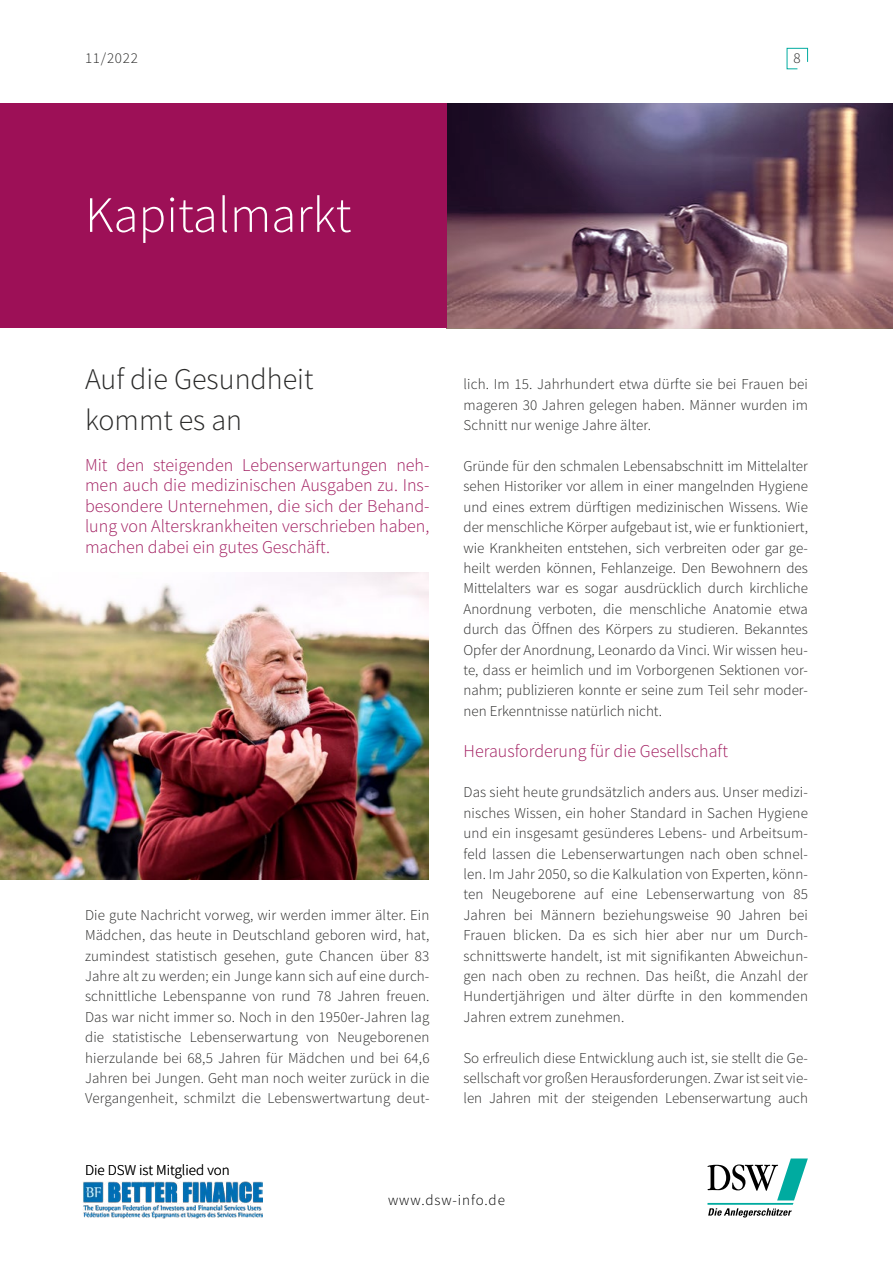
<style>
.page{position:relative;width:893px;height:1263px;background:#fff}
.page>*{position:absolute;margin:0;border:0;box-sizing:border-box;transform-origin:0 0}
.t1{font:300 51px "Source Sans Pro";color:#fff}
.t2{font:300 30px/40.8px "Source Sans Pro";color:#282827}
.t3{font:300 18px/20.4px "Source Sans Pro";color:#a11c5f;text-align:justify}
.t4{font:300 15px/20.4px "Source Sans Pro";letter-spacing:.01em;color:#282827;text-align:justify}
.t5{font:300 15px "Source Sans Pro";color:#000}
.t6{font:300 15px "Source Sans Pro";letter-spacing:.06em;color:#000}
</style>
<div class="page">
<svg style="left:707px;top:1158px;width:101px;height:59px"></svg>
<svg style="left:786px;top:48px;width:22px;height:22px"></svg>
<svg style="left:446px;top:104px;width:447px;height:224px;background:#715363"></svg>
<div style="left:0;top:104px;width:446px;height:224px;background:#9d1057"></div>
<img style="left:83px;top:1182px;width:180px;height:37px">
<img style="left:0;top:573px;width:428px;height:306px">
<p class="t4" style="left:85px;top:48px;width:54px">11/2022</p>
<p class="t4" style="left:794px;top:48px;width:9px">8</p>
<h1 class="t1" style="left:85px;top:184px;width:268px">Kapitalmarkt</h1>
<h2 class="t2" style="left:85px;top:359px;width:230px">Auf die Gesundheit kommt es an</h2>
<p class="t3" style="left:85px;top:455px;width:346px">Mit den steigenden Lebenserwartungen neh&shy;men auch die medizinischen Ausgaben zu. Ins&shy;besondere Unternehmen, die sich der Behand&shy;lung von Alterskrankheiten verschrieben haben, machen dabei ein gutes Geschäft.</p>
<p class="t4" style="left:85px;top:905px;width:346px">Die gute Nachricht vorweg, wir werden immer älter. Ein Mädchen, das heute in Deutschland geboren wird, hat, zumindest statistisch gesehen, gute Chancen über 83<br>Jahre alt zu werden; ein Junge kann sich auf eine durch&shy;schnittliche Lebenspanne von rund 78 Jahren freuen.<br>Das war nicht immer so. Noch in den 1950er-Jahren lag die statistische Lebenserwartung von Neugeborenen hierzulande bei 68,5 Jahren für Mädchen und bei 64,6<br>Jahren bei Jungen. Geht man noch weiter zurück in die Vergangenheit, schmilzt die Lebenswertwartung deut-</p>
<p class="t5" style="left:85px;top:1161px;width:146px">Die DSW ist Mitglied von</p>
<p class="t4" style="left:463px;top:374px;width:346px">lich. Im 15. Jahrhundert etwa dürfte sie bei Frauen bei mageren 30 Jahren gelegen haben. Männer wurden im Schnitt nur wenige Jahre älter.</p>
<p class="t4" style="left:463px;top:456px;width:346px">Gründe für den schmalen Lebensabschnitt im Mittelalter sehen Historiker vor allem in einer mangelnden Hygiene und eines extrem dürftigen medizinischen Wissens. Wie der menschliche Körper aufgebaut ist, wie er funktioniert, wie Krankheiten entstehen, sich verbreiten oder gar ge&shy;heilt werden können, Fehlanzeige. Den Bewohnern des Mittelalters war es sogar ausdrücklich durch kirchliche Anordnung verboten, die menschliche Anatomie etwa durch das Öffnen des Körpers zu studieren. Bekanntes Opfer der Anordnung, Leonardo da Vinci. Wir wissen heu&shy;te, dass er heimlich und im Vorborgenen Sektionen vor&shy;nahm; publizieren konnte er seine zum Teil sehr moder&shy;nen Erkenntnisse natürlich nicht.</p>
<p class="t3" style="left:463px;top:740px;width:266px">Herausforderung für die Gesellschaft</p>
<p class="t4" style="left:463px;top:782px;width:346px">Das sieht heute grundsätzlich anders aus. Unser medizi&shy;nisches Wissen, ein hoher Standard in Sachen Hygiene und ein insgesamt gesünderes Lebens- und Arbeitsum&shy;feld lassen die Lebenserwartungen nach oben schnel&shy;len. Im Jahr 2050, so die Kalkulation von Experten, könn&shy;ten Neugeborene auf eine Lebenserwartung von 85<br>Jahren bei Männern beziehungsweise 90 Jahren bei Frauen blicken. Da es sich hier aber nur um Durch&shy;schnittswerte handelt, ist mit signifikanten Abweichun&shy;gen nach oben zu rechnen. Das heißt, die Anzahl der Hundertjährigen und älter dürfte in den kommenden Jahren extrem zunehmen.</p>
<p class="t4" style="left:463px;top:1047px;width:346px">So erfreulich diese Entwicklung auch ist, sie stellt die Ge&shy;sellschaft vor großen Herausforderungen. Zwar ist seit vie&shy;len Jahren mit der steigenden Lebenserwartung auch</p>
<p class="t6" style="left:388px;top:1191px;width:118px">www.dsw-info.de</p>
</div>
